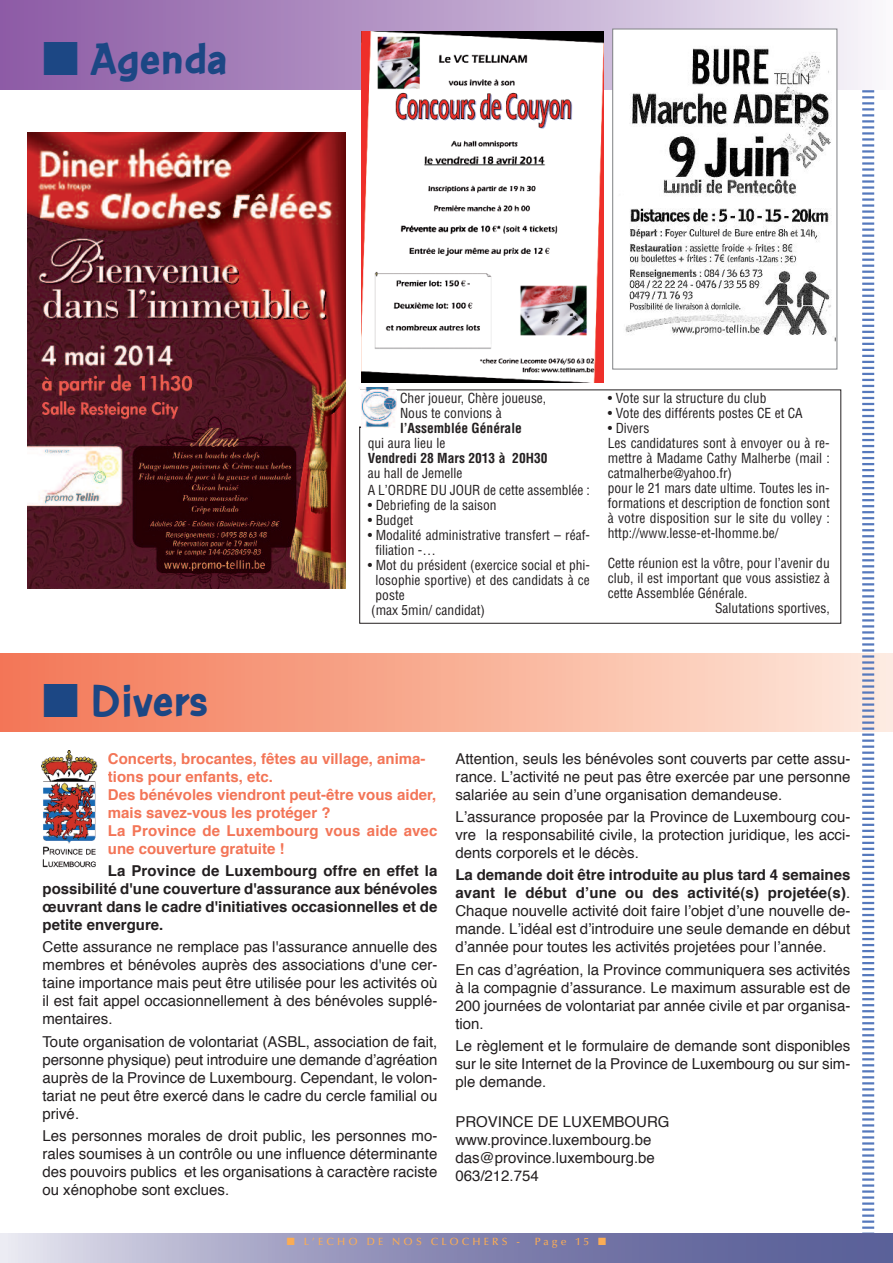
<style>
.page{position:relative;width:893px;height:1263px;background:#fff}
.page>*{position:absolute;margin:0;border:0;box-sizing:border-box;transform-origin:0 0}
.t1{font:700 48px "Con Brush";color:#1c4784}
.t2{font:15px/18px "Helvetica";color:#231f20;text-align:justify}
.t3{font:700 15px/18px "Helvetica";color:#f37557}
.t4{font:700 15px/18px "Helvetica";color:#231f20;text-align:justify}
.t5{font:condensed 13.5px/15px "Helvetica LT";color:#231f20}
.t6{font:700 condensed 13.5px "Helvetica LT";color:#231f20}
.t7{font:500 10.5px "Optima";letter-spacing:.3em;color:#faac55}
.s1{font-weight:700}
</style>
<div class="page">
<div style="left:359px;top:389px;width:482px;height:235px;border:1px solid #231f20"></div>
<div style="left:0;top:654px;width:893px;height:77px;background:linear-gradient(to right,#f37552,#feeadc)"></div>
<svg style="left:862px;top:89px;width:14px;height:1144px"></svg>
<svg style="left:0;top:1233px;width:893px;height:30px;background:#8f90b8"></svg>
<div style="left:0;top:0;width:893px;height:89px;background:linear-gradient(to right,#8855a3,#f1eff6)"></div>
<img style="left:362px;top:32px;width:241px;height:351px">
<div style="left:613px;top:29px;width:224px;height:340px;background:#fff"></div>
<img style="left:625px;top:48px;width:210px;height:294px">
<div style="left:612px;top:29px;width:225px;height:340px;border:1px solid #808285"></div>
<img style="left:28px;top:132px;width:317px;height:456px">
<img style="left:359px;top:387px;width:37px;height:41px">
<img style="left:360px;top:390px;width:1px;height:38px">
<img style="left:42px;top:750px;width:56px;height:118px">
<h1 class="t1" style="left:43px;top:30px;width:187px">■ Agenda</h1>
<h1 class="t1" style="left:43px;top:672px;width:167px">■ Divers</h1>
<p class="t5" style="left:400px;top:391px;width:148px">Cher joueur, Chère joueuse,<br>Nous te convions à</p>
<p class="t6" style="left:400px;top:420px;width:123px">l’Assemblée Générale</p>
<p class="t5" style="left:368px;top:436px;width:79px">qui aura lieu le</p>
<p class="t6" style="left:368px;top:450px;width:181px">Vendredi 28 Mars 2013 à 20H30</p>
<p class="t5" style="left:368px;top:465px;width:223px;line-height:17.1px">au hall de Jemelle<br>A L’ORDRE DU JOUR de cette assemblée :</p>
<p class="t5" style="left:368px;top:498px;width:130px">• Debriefing de la saison</p>
<p class="t5" style="left:368px;top:513px;width:47px">• Budget</p>
<p class="t5" style="left:375px;top:528px;width:216px;text-indent:-8px">• Modalité administrative transfert – réaf&shy;filiation -…</p>
<p class="t5" style="left:368px;top:558px;width:224px">• Mot du président (exercice social et phi-</p>
<p class="t5" style="left:375px;top:573px;width:216px">losophie sportive) et des candidats à ce</p>
<p class="t5" style="left:375px;top:588px;width:31px">poste</p>
<p class="t5" style="left:371px;top:603px;width:115px">(max 5min/ candidat)</p>
<p class="t5" style="left:608px;top:391px;width:160px">• Vote sur la structure du club</p>
<p class="t5" style="left:608px;top:406px;width:196px">• Vote des différents postes CE et CA</p>
<p class="t5" style="left:608px;top:421px;width:223px">• Divers<br>Les candidatures sont à envoyer ou à re&shy;mettre à Madame Cathy Malherbe (mail : catmalherbe@yahoo.fr)<br>pour le 21 mars date ultime. Toutes les in&shy;formations et description de fonction sont à votre disposition sur le site du volley : http://www.lesse-et-lhomme.be/</p>
<p class="t5" style="left:608px;top:556px;width:223px">Cette réunion est la vôtre, pour l’avenir du</p>
<p class="t5" style="left:608px;top:571px;width:223px">club, il est important que vous assistiez à</p>
<p class="t5" style="left:608px;top:586px;width:141px">cette Assemblée Générale.</p>
<p class="t5" style="left:715px;top:601px;width:116px">Salutations sportives,</p>
<p class="t3" style="left:108px;top:751px;width:331px">Concerts, brocantes, fêtes au village, anima&shy;tions pour enfants, etc.<br>Des bénévoles viendront peut-être vous aider, mais savez-vous les protéger ?<br>La Province de Luxembourg vous aide avec une couverture gratuite !</p>
<p class="t4" style="left:43px;top:863px;width:396px;text-indent:65px">La Province de Luxembourg offre en effet la possibilité d'une couverture d'assurance aux bénévoles œuvrant dans le cadre d'initiatives occasionnelles et de petite envergure.</p>
<p class="t2" style="left:42px;top:939px;width:396px">Cette assurance ne remplace pas l'assurance annuelle des membres et bénévoles auprès des associations d'une cer&shy;taine importance mais peut être utilisée pour les activités où il est fait appel occasionnellement à des bénévoles supplé&shy;mentaires.</p>
<p class="t2" style="left:42px;top:1034px;width:396px">Toute organisation de volontariat (ASBL, association de fait, personne physique) peut introduire une demande d’agréation auprès de la Province de Luxembourg. Cependant, le volon&shy;tariat ne peut être exercé dans le cadre du cercle familial ou privé.</p>
<p class="t2" style="left:42px;top:1128px;width:396px">Les personnes morales de droit public, les personnes mo&shy;rales soumises à un contrôle ou une influence déterminante des pouvoirs publics et les organisations à caractère raciste ou xénophobe sont exclues.</p>
<p class="t2" style="left:455px;top:751px;width:396px">Attention, seuls les bénévoles sont couverts par cette assu&shy;rance. L’activité ne peut pas être exercée par une personne salariée au sein d’une organisation demandeuse.</p>
<p class="t2" style="left:455px;top:809px;width:396px">L’assurance proposée par la Province de Luxembourg cou&shy;vre la responsabilité civile, la protection juridique, les acci&shy;dents corporels et le décès.</p>
<p class="t2" style="left:455px;top:867px;width:396px"><span class="s1">La demande doit être introduite au plus tard 4 semaines avant le début d’une ou des activité(s) projetée(s)</span>.<br>Chaque nouvelle activité doit faire l’objet d’une nouvelle de&shy;mande. L’idéal est d’introduire une seule demande en début d’année pour toutes les activités projetées pour l’année.</p>
<p class="t2" style="left:455px;top:962px;width:396px">En cas d’agréation, la Province communiquera ses activités à la compagnie d’assurance. Le maximum assurable est de 200 journées de volontariat par année civile et par organisa&shy;tion.</p>
<p class="t2" style="left:455px;top:1038px;width:396px">Le règlement et le formulaire de demande sont disponibles sur le site Internet de la Province de Luxembourg ou sur sim&shy;ple demande.</p>
<p class="t2" style="left:455px;top:1114px;width:216px;text-align:left">PROVINCE DE LUXEMBOURG www.province.luxembourg.be das@province.luxembourg.be<br>063/212.754</p>
<p class="t7" style="left:287px;top:1238px;width:235px">■ L’ECHO DE NOS CLOCHERS -</p>
<p class="t7" style="left:535px;top:1238px;width:73px">Page 15 ■</p>
</div>
